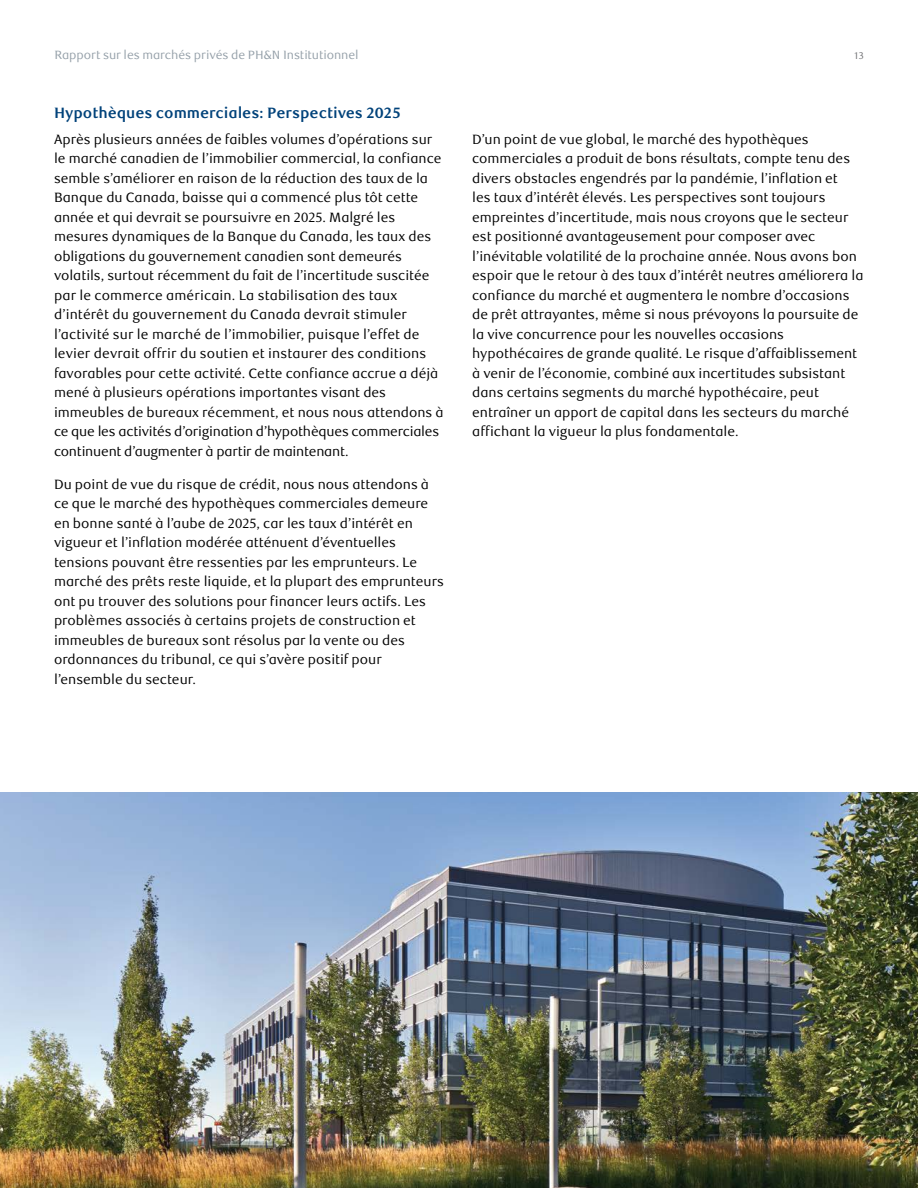
<style>
.page{position:relative;width:918px;height:1188px;background:#fff}
.page>*{position:absolute;margin:0;border:0;box-sizing:border-box;transform-origin:0 0}
.Inside_Pages_ACC_H3_Subhead{font:700 15px "RBC Text";letter-spacing:-.005em;color:#00427a}
.Inside_Pages_ACC_P_Body{font:13.5px/19.5px "RBC Text";color:#000}
.t1{font:12px "RBC Text";letter-spacing:-.005em;color:#95a0a9}
.t2{font:9.75px "RBC Text";color:#6d6e71}
</style>
<div class="page">
<img style="left:0;top:793px;width:918px;height:395px">
<p class="t1" style="left:55px;top:48px;width:306px">Rapport sur les marchés privés de PH&amp;N Institutionnel</p>
<p class="t2" style="left:855px;top:50px;width:11px">13</p>
<h3 class="Inside_Pages_ACC_H3_Subhead" style="left:54px;top:104px;width:348px">Hypothèques commerciales: Perspectives 2025</h3>
<p class="Inside_Pages_ACC_P_Body" style="left:54px;top:130px;width:391px">Après plusieurs années de faibles volumes d’opérations sur le marché canadien de l’immobilier commercial, la confiance semble s’améliorer en raison de la réduction des taux de la Banque du Canada, baisse qui a commencé plus tôt cette année et qui devrait se poursuivre en 2025. Malgré les mesures dynamiques de la Banque du Canada, les taux des obligations du gouvernement canadien sont demeurés volatils, surtout récemment du fait de l’incertitude suscitée par le commerce américain. La stabilisation des taux d’intérêt du gouvernement du Canada devrait stimuler l’activité sur le marché de l’immobilier, puisque l’effet de levier devrait offrir du soutien et instaurer des conditions favorables pour cette activité. Cette confiance accrue a déjà mené à plusieurs opérations importantes visant des immeubles de bureaux récemment, et nous nous attendons à ce que les activités d’origination d’hypothèques commerciales continuent d’augmenter à partir de maintenant.</p>
<p class="Inside_Pages_ACC_P_Body" style="left:54px;top:475px;width:392px">Du point de vue du risque de crédit, nous nous attendons à ce que le marché des hypothèques commerciales demeure en bonne santé à l’aube de 2025, car les taux d’intérêt en vigueur et l’inflation modérée atténuent d’éventuelles tensions pouvant être ressenties par les emprunteurs. Le marché des prêts reste liquide, et la plupart des emprunteurs ont pu trouver des solutions pour financer leurs actifs. Les problèmes associés à certains projets de construction et immeubles de bureaux sont résolus par la vente ou des ordonnances du tribunal, ce qui s’avère positif pour l’ensemble du secteur.</p>
<p class="Inside_Pages_ACC_P_Body" style="left:472px;top:130px;width:393px">D’un point de vue global, le marché des hypothèques commerciales a produit de bons résultats, compte tenu des divers obstacles engendrés par la pandémie, l’inflation et<br>les taux d’intérêt élevés. Les perspectives sont toujours empreintes d’incertitude, mais nous croyons que le secteur est positionné avantageusement pour composer avec l’inévitable volatilité de la prochaine année. Nous avons bon espoir que le retour à des taux d’intérêt neutres améliorera la confiance du marché et augmentera le nombre d’occasions de prêt attrayantes, même si nous prévoyons la poursuite de la vive concurrence pour les nouvelles occasions hypothécaires de grande qualité. Le risque d’affaiblissement à venir de l’économie, combiné aux incertitudes subsistant dans certains segments du marché hypothécaire, peut entraîner un apport de capital dans les secteurs du marché affichant la vigueur la plus fondamentale.</p>
</div>
